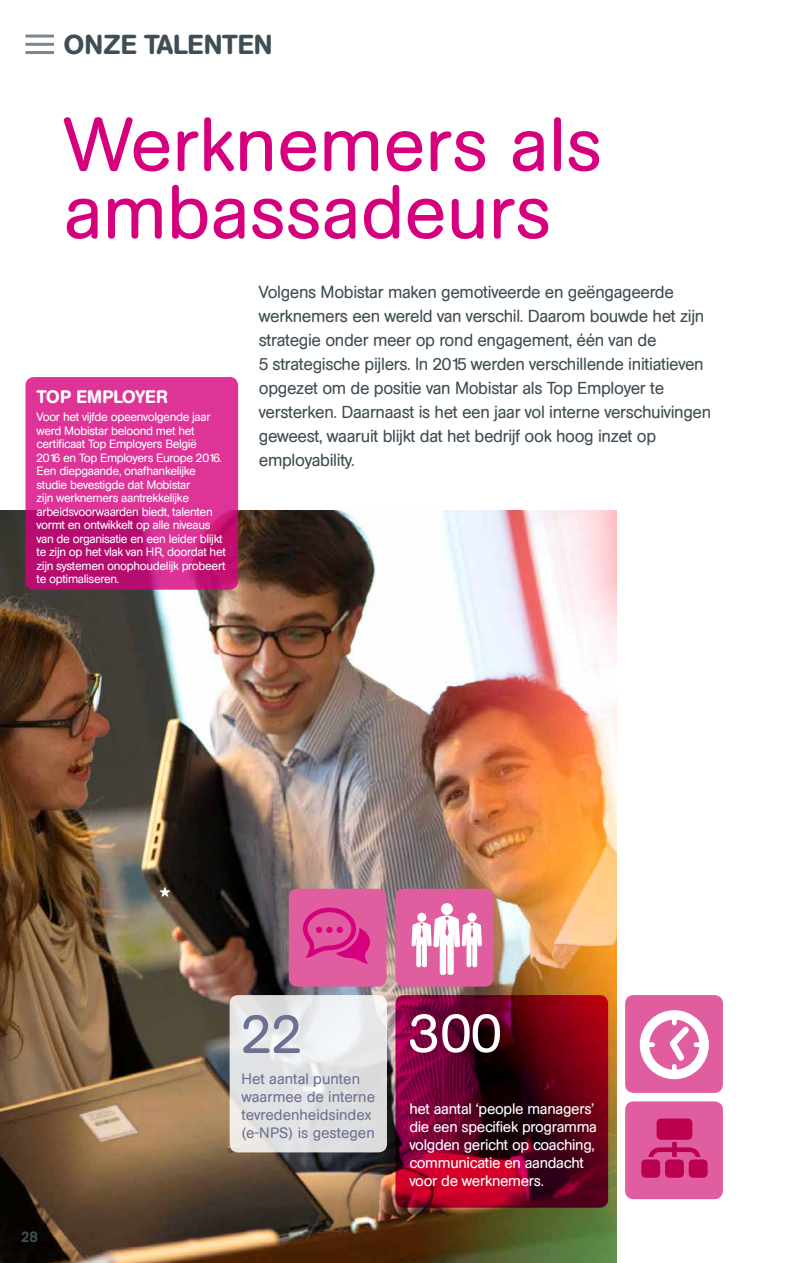
<style>
.page{position:relative;width:808px;height:1263px;background:#fff}
.page>*{position:absolute;margin:0;border:0;box-sizing:border-box;transform-origin:0 0}
.t1{font:75px/67.5px "AG Book Rounded";color:#d6007e}
.t2{font:54px "AG Book Rounded";color:#fff}
.t3{font:54px "AG Book Rounded";color:#6d7191}
.t4{font:500 27.15px "AG Book Rounded";color:#3f4e54}
.t5{font:500 18px "AG Book Rounded";color:#fff}
.t6{font:17.25px/24px "AG Book Rounded";letter-spacing:-.02em;color:#3f4e54}
.t7{font:15px/18px "AG Book Rounded";letter-spacing:-.02em;color:#fff}
.t8{font:15px/18px "AG Book Rounded";color:#6d7191}
.t9{font:500 15px "AG Book Rounded";color:#3f4e54}
.t10{font:12px/13.5px "AG Book Rounded";letter-spacing:-.03em;color:#fff}
</style>
<div class="page">
<img style="left:0;top:510px;width:617px;height:753px">
<div style="left:395px;top:889px;width:98px;height:97px;background:#e05e9f;border-radius:9px"></div>
<div style="left:625px;top:995px;width:98px;height:98px;background:#e05e9f;border-radius:9px"></div>
<div style="left:625px;top:1101px;width:98px;height:98px;background:#e05e9f;border-radius:9px"></div>
<div style="left:289px;top:889px;width:98px;height:97px;background:#e05e9f;border-radius:9px"></div>
<div style="left:417px;top:913px;width:9px;height:9px;background:#fff;border-radius:50%"></div>
<div style="left:441px;top:903px;width:12px;height:12px;background:#fff;border-radius:50%"></div>
<svg style="left:411px;top:915px;width:71px;height:60px"></svg>
<div style="left:467px;top:913px;width:9px;height:9px;background:#fff;border-radius:50%"></div>
<svg style="left:160px;top:887px;width:10px;height:10px"></svg>
<hr style="left:26px;top:35px;width:28px;height:3px;background:#79878f">
<hr style="left:26px;top:43px;width:28px;height:3px;background:#79878f">
<hr style="left:26px;top:51px;width:28px;height:3px;background:#79878f">
<svg style="left:26px;top:377px;width:212px;height:213px;background:#d3288b"></svg>
<svg style="left:395px;top:995px;width:213px;height:213px;background:#6b0020"></svg>
<svg style="left:230px;top:995px;width:157px;height:157px;background:#e4e5e6"></svg>
<svg style="left:303px;top:907px;width:67px;height:57px"></svg>
<svg style="left:640px;top:1010px;width:69px;height:69px"></svg>
<svg style="left:641px;top:1142px;width:67px;height:36px"></svg>
<div style="left:656px;top:1118px;width:36px;height:22px;background:#bb004e;border-radius:4px"></div>
<h3 class="t4" style="left:64px;top:29px;width:210px">ONZE TALENTEN</h3>
<h1 class="t1" style="left:64px;top:111px;width:540px">Werknemers als ambassadeurs</h1>
<h3 class="t5" style="left:37px;top:386px;width:133px">TOP EMPLOYER</h3>
<p class="t10" style="left:37px;top:410px;width:191px">Voor het vijfde opeenvolgende jaar werd Mobistar beloond met het certificaat Top Employers België<br>2016 en Top Employers Europe 2016.<br>Een diepgaande, onafhankelijke studie bevestigde dat Mobistar<br>zijn werknemers aantrekkelijke arbeidsvoorwaarden biedt, talenten vormt en ontwikkelt op alle niveaus van de organisatie en een leider blijkt te zijn op het vlak van HR, doordat het zijn systemen onophoudelijk probeert te optimaliseren.</p>
<p class="t6" style="left:259px;top:280px;width:454px">Volgens Mobistar maken gemotiveerde en geëngageerde werknemers een wereld van verschil. Daarom bouwde het zijn strategie onder meer op rond engagement, één van de<br>5 strategische pijlers. In 2015 werden verschillende initiatieven opgezet om de positie van Mobistar als Top Employer te versterken. Daarnaast is het een jaar vol interne verschuivingen geweest, waaruit blijkt dat het bedrijf ook hoog inzet op employability.</p>
<p class="t9" style="left:21px;top:1228px;width:18px">28</p>
<h2 class="t3" style="left:241px;top:1003px;width:62px">22</h2>
<p class="t8" style="left:241px;top:1069px;width:135px">Het aantal punten waarmee de interne tevredenheidsindex (e-NPS) is gestegen</p>
<h2 class="t2" style="left:409px;top:1003px;width:94px">300</h2>
<p class="t7" style="left:409px;top:1100px;width:189px">het aantal ‘people managers’ die een specifiek programma volgden gericht op coaching, communicatie en aandacht voor de werknemers.</p>
</div>
